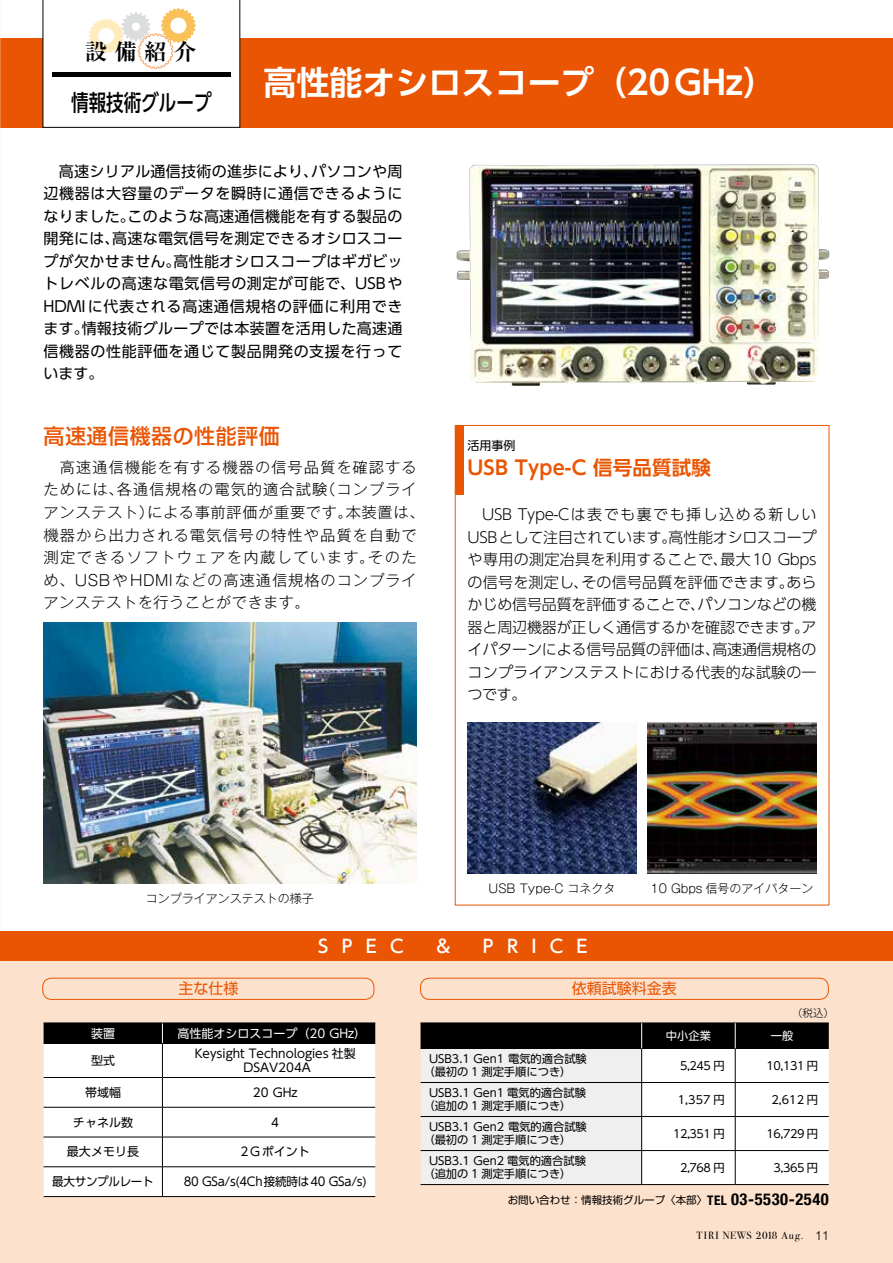
<style>
.page{position:relative;width:893px;height:1263px;background:#fff}
.page>*{position:absolute;margin:0;border:0;box-sizing:border-box;transform-origin:0 0}
.t1{font:700 33px "UD Shin Go Pro De";color:#fff}
.t2{font:500 22.5px "UD Shin Go Pro";color:#000;scale:.78 1}
.t3{font:700 22.5px "Ryumin Pro";color:#000}
.t4{font:500 21px "Shin Go Pro";letter-spacing:.025em;color:#ea5504}
.t5{font:700 19.5px "UD Shin Go Pro De";letter-spacing:.01em;color:#ea5504}
.t6{font:500 18px "UD Shin Go Pro";letter-spacing:.74em;color:#fff}
.t7{font:15px/22.5px "UD Shin Go Pro";letter-spacing:.04em;color:#000;text-align:justify}
.t8{font:300 15px/22.5px "UD Shin Go Pro";letter-spacing:.01em;color:#000;text-align:justify}
.t9{font:300 15px/22.5px "Gothic MB101 Pro";letter-spacing:.065em;color:#000}
.t10{font:15px "Shin Go Pro";color:#ea5504}
.t11{font:12px/13.5px "UD Shin Go Pro";color:#000;text-align:center}
.t12{font:300 12px "Gothic MB101 Pro";color:#000}
.t13{font:12px "UD Shin Go Pro";letter-spacing:-.025em;color:#000}
.t14{font:12px "UD Shin Go Pro";color:#fff}
.t15{font:12px "UD Shin Go Pro";letter-spacing:-.025em;color:#000;scale:.96 1}
.t16{font:11.25px/12.8px "UD Shin Go Pro";color:#000}
.t17{font:11.25px "UD Shin Go Pro";color:#fff}
.t18{font:10.5px "Shin Go Pro";color:#000}
.t19{font:10.5px "Bodoni Svty Two ITCTT";letter-spacing:.06em;color:#000}
.t20{font:300 10.5px "Gothic MB101 Pro";color:#000}
.s1{font-family:"Helvetica Neue";font-weight:700;font-stretch:condensed;font-size:13.2px}
.s2{font-family:"Helvetica Neue";font-weight:700;font-stretch:condensed;font-size:16.5px}
.s3{font-family:"Helvetica Neue";font-weight:300;font-size:12.75px}
</style>
<div class="page">
<div style="left:0;top:931px;width:893px;height:332px;background:#fce1cc"></div>
<div style="left:0;top:38px;width:893px;height:90px;background:#ea5504"></div>
<svg style="left:43px;top:0;width:197px;height:128px"></svg>
<div style="left:420px;top:978px;width:408px;height:22px;border:1px solid #ea5504;border-radius:9px"></div>
<div style="left:43px;top:978px;width:331px;height:22px;border:1px solid #ea5504;border-radius:9px"></div>
<hr style="left:421px;top:1184px;width:221px;height:1px;background:#000">
<hr style="left:642px;top:1184px;width:93px;height:1px;background:#000">
<hr style="left:735px;top:1184px;width:94px;height:1px;background:#000">
<svg style="left:421px;top:1023px;width:408px;height:161px"></svg>
<div style="left:44px;top:1044px;width:331px;height:152px;background:#fff"></div>
<hr style="left:162px;top:1044px;width:1px;height:33px;background:#000">
<svg style="left:162px;top:1078px;width:1px;height:29px"></svg>
<hr style="left:162px;top:1107px;width:1px;height:30px;background:#000">
<svg style="left:162px;top:1138px;width:1px;height:58px"></svg>
<div style="left:44px;top:1024px;width:331px;height:19px;background:#000"></div>
<hr style="left:44px;top:1023px;width:118px;height:1px;background:#000">
<hr style="left:162px;top:1023px;width:213px;height:1px;background:#000">
<hr style="left:44px;top:1043px;width:118px;height:1px;background:#000">
<hr style="left:44px;top:1077px;width:118px;height:1px;background:#000">
<hr style="left:44px;top:1107px;width:118px;height:1px;background:#000">
<hr style="left:162px;top:1043px;width:213px;height:1px;background:#000">
<hr style="left:162px;top:1077px;width:213px;height:1px;background:#000">
<hr style="left:162px;top:1107px;width:213px;height:1px;background:#000">
<hr style="left:44px;top:1137px;width:118px;height:1px;background:#000">
<hr style="left:44px;top:1166px;width:118px;height:1px;background:#000">
<hr style="left:44px;top:1196px;width:118px;height:1px;background:#000">
<hr style="left:162px;top:1137px;width:213px;height:1px;background:#000">
<hr style="left:162px;top:1166px;width:213px;height:1px;background:#000">
<hr style="left:162px;top:1196px;width:213px;height:1px;background:#000">
<hr style="left:52px;top:72px;width:179px;height:4px;background:#000">
<div style="left:0;top:931px;width:893px;height:30px;background:#ea5504"></div>
<div style="left:455px;top:425px;width:8px;height:69px;background:#ea5504"></div>
<img style="left:43px;top:622px;width:374px;height:261px">
<img style="left:468px;top:723px;width:168px;height:151px">
<img style="left:648px;top:723px;width:168px;height:151px">
<img style="left:457px;top:164px;width:372px;height:222px">
<h2 class="t3" style="left:85px;top:34px;width:113px">設備紹介</h2>
<h2 class="t2" style="left:71px;top:84px;width:182px">情報技術グループ</h2>
<h1 class="t1" style="left:264px;top:56px;width:514px">高性能オシロスコープ（20 GHz）</h1>
<p class="t7" style="left:44px;top:160px;width:361px">　高速シリアル通信技術の進歩により、パソコンや周辺機器は大容量のデータを瞬時に通信できるようになりました。このような高速通信機能を有する製品の開発には、高速な電気信号を測定できるオシロスコープが欠かせません。高性能オシロスコープはギガビットレベルの高速な電気信号の測定が可能で、USBやHDMIに代表される高速通信規格の評価に利用できます。情報技術グループでは本装置を活用した高速通信機器の性能評価を通じて製品開発の支援を行っています。</p>
<h3 class="t4" style="left:44px;top:418px;width:238px">高速通信機器の性能評価</h3>
<p class="t9" style="left:44px;top:454px;width:382px">　高速通信機能を有する機器の信号品質を確認するためには、各通信規格の電気的適合試験（コンプライアンステスト）による事前評価が重要です。本装置は、機器から出力される電気信号の特性や品質を自動で測定できるソフトウェアを内蔵しています。そのため、USBやHDMIなどの高速通信規格のコンプライアンステストを行うことができます。</p>
<p class="t11" style="left:468px;top:439px;width:49px">活用事例</p>
<h3 class="t5" style="left:468px;top:451px;width:245px">USB Type-C 信号品質試験</h3>
<p class="t8" style="left:468px;top:503px;width:350px">　USB Type-Cは表でも裏でも挿し込める新しいUSBとして注目されています。高性能オシロスコープや専用の測定冶具を利用することで、最大10 Gbpsの信号を測定し、その信号品質を評価できます。あらかじめ信号品質を評価することで、パソコンなどの機器と周辺機器が正しく通信するかを確認できます。アイパターンによる信号品質の評価は、高速通信規格のコンプライアンステストにおける代表的な試験の一つです。</p>
<p class="t12" style="left:146px;top:888px;width:169px">コンプライアンステストの様子</p>
<p class="t12" style="left:489px;top:878px;width:128px">USB Type-C コネクタ</p>
<p class="t12" style="left:651px;top:878px;width:165px">10 Gbps 信号のアイパターン</p>
<p class="t6" style="left:318px;top:931px;width:87px">SPEC</p>
<p class="t6" style="left:436px;top:931px;width:15px">&amp;</p>
<p class="t6" style="left:483px;top:931px;width:106px">PRICE</p>
<p class="t10" style="left:178px;top:976px;width:61px">主な仕様</p>
<p class="t10" style="left:572px;top:976px;width:106px">依頼試験料金表</p>
<p class="t20" style="left:792px;top:1004px;width:43px">（税込）</p>
<p class="t14" style="left:91px;top:1023px;width:25px">装置</p>
<p class="t14" style="left:178px;top:1023px;width:190px">高性能オシロスコープ（20 GHz）</p>
<p class="t11" style="left:91px;top:1053px;width:25px">型式</p>
<p class="t11" style="left:195px;top:1047px;width:163px">Keysight Technologies 社製<br>DSAV204A</p>
<p class="t11" style="left:85px;top:1085px;width:38px">帯域幅</p>
<p class="t11" style="left:253px;top:1085px;width:46px">20 GHz</p>
<p class="t11" style="left:73px;top:1115px;width:62px">チャネル数</p>
<p class="t11" style="left:271px;top:1115px;width:9px">4</p>
<p class="t11" style="left:67px;top:1145px;width:74px">最大メモリ長</p>
<p class="t11" style="left:241px;top:1145px;width:71px">2Gポイント</p>
<p class="t15" style="left:52px;top:1172px;width:107px">最大サンプルレート</p>
<p class="t13" style="left:184px;top:1172px;width:184px">80 GSa/s(4Ch接続時は40 GSa/s)</p>
<p class="t17" style="left:666px;top:1026px;width:46px">中小企業</p>
<p class="t17" style="left:771px;top:1026px;width:24px">一般</p>
<p class="t16" style="left:423px;top:1052px;width:165px;text-indent:6px">USB3.1 Gen1 電気的適合試験（最初の 1 測定手順につき）</p>
<p class="t16" style="left:680px;top:1059px;width:46px">5,245 円</p>
<p class="t16" style="left:767px;top:1059px;width:53px">10,131 円</p>
<p class="t16" style="left:423px;top:1086px;width:164px;text-indent:6px">USB3.1 Gen1 電気的適合試験（追加の 1 測定手順につき）</p>
<p class="t16" style="left:678px;top:1093px;width:48px">1,357 円</p>
<p class="t16" style="left:771px;top:1093px;width:48px">2,612 円</p>
<p class="t16" style="left:423px;top:1120px;width:165px;text-indent:6px">USB3.1 Gen2 電気的適合試験（最初の 1 測定手順につき）</p>
<p class="t16" style="left:673px;top:1127px;width:53px">12,351 円</p>
<p class="t16" style="left:767px;top:1127px;width:53px">16,729 円</p>
<p class="t16" style="left:423px;top:1154px;width:164px;text-indent:6px">USB3.1 Gen2 電気的適合試験（追加の 1 測定手順につき）</p>
<p class="t16" style="left:680px;top:1161px;width:46px">2,768 円</p>
<p class="t16" style="left:774px;top:1161px;width:46px">3,365 円</p>
<p class="t18" style="left:508px;top:1192px;width:323px">お問い合わせ：情報技術グループ〈本部〉<span class="s1">TEL</span> <span class="s2">03-5530-2540</span></p>
<p class="t19" style="left:697px;top:1227px;width:134px">TIRI NEWS 2018 Aug. <span class="s3">11</span></p>
</div>
